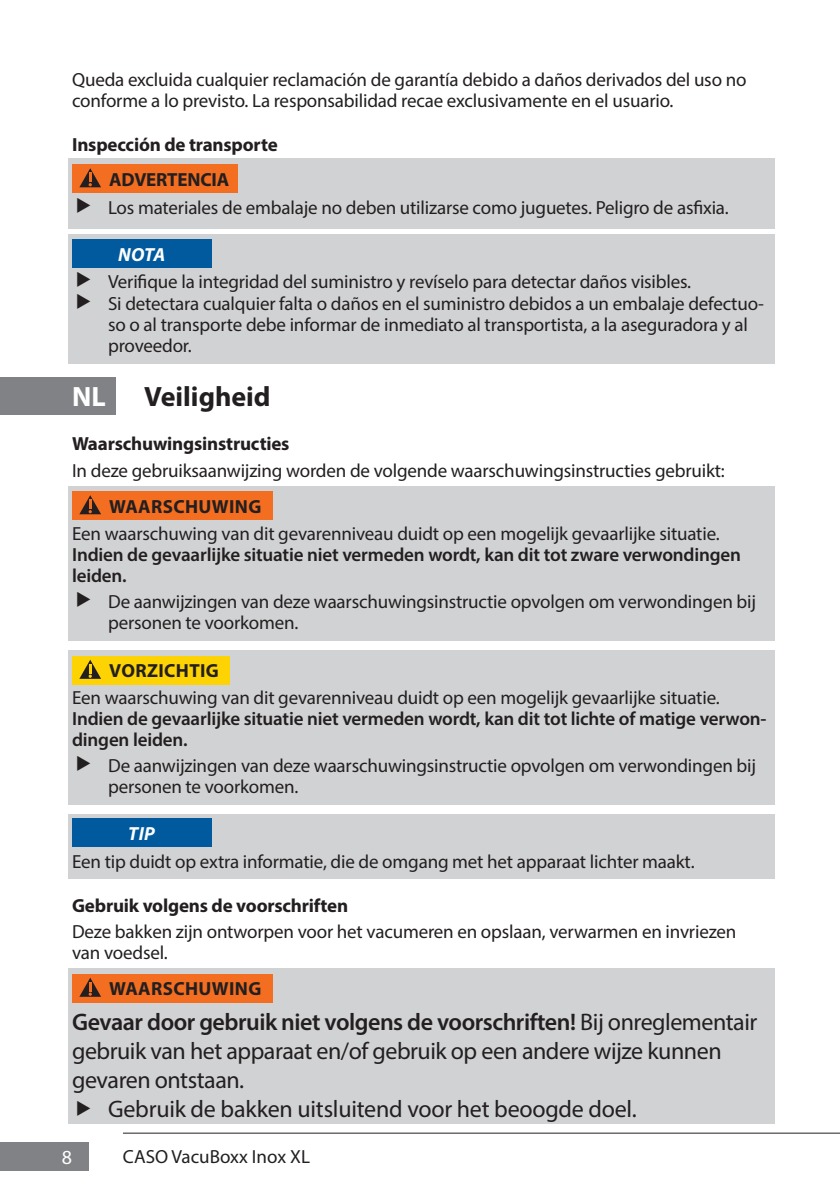
<style>
.page{position:relative;width:840px;height:1191px;background:#fff}
.page>*{position:absolute;margin:0;border:0;box-sizing:border-box;transform-origin:0 0}
.t1{font:700 28px "Myriad Pro";color:#231f20}
.t2{font:700 28px "Myriad Pro";color:#fff}
.t3{font:24px "Myriad Pro";letter-spacing:-.02em;color:#231f20}
.t4{font:600 24px "Myriad Pro";letter-spacing:-.02em;color:#231f20}
.t5{font:20px "Myriad Pro";color:#fff}
.t6{font:19px/21px "Myriad Pro";letter-spacing:-.01em;color:#231f20}
.t7{font:600 19px/21px "Myriad Pro";letter-spacing:-.01em;color:#231f20}
.t8{font:700 19px/34.8px "Myriad Pro";letter-spacing:-.01em;color:#231f20}
.t9{font:700 19px "Myriad Pro";letter-spacing:.02em;color:#231f20}
.t10{font:italic 700 19px "Myriad Pro";letter-spacing:.02em;color:#fff}
.s1{font-weight:400}
</style>
<div class="page">
<div style="left:0;top:1141px;width:89px;height:29px;background:#808285"></div>
<hr style="left:123px;top:1132px;width:716px;height:1px;background:#231f20">
<div style="left:0;top:377px;width:116px;height:38px;background:#808285"></div>
<div style="left:68px;top:158px;width:705px;height:70px;background:#d1d2d4"></div>
<div style="left:72px;top:165px;width:165px;height:28px;background:#f36e21"></div>
<svg style="left:79px;top:168px;width:22px;height:19px"></svg>
<div style="left:68px;top:234px;width:705px;height:129px;background:#d1d2d4"></div>
<div style="left:72px;top:240px;width:139px;height:28px;background:#015a9d"></div>
<div style="left:68px;top:486px;width:705px;height:154px;background:#d1d2d4"></div>
<div style="left:72px;top:492px;width:200px;height:28px;background:#f36e21"></div>
<svg style="left:79px;top:495px;width:22px;height:19px"></svg>
<div style="left:68px;top:650px;width:705px;height:154px;background:#d1d2d4"></div>
<div style="left:72px;top:656px;width:157px;height:28px;background:#fed304"></div>
<svg style="left:79px;top:659px;width:22px;height:20px"></svg>
<div style="left:68px;top:814px;width:705px;height:65px;background:#d1d2d4"></div>
<div style="left:72px;top:818px;width:139px;height:28px;background:#015a9d"></div>
<div style="left:68px;top:968px;width:705px;height:156px;background:#d1d2d4"></div>
<div style="left:72px;top:974px;width:200px;height:28px;background:#f36e21"></div>
<svg style="left:80px;top:977px;width:21px;height:19px"></svg>
<p class="t6" style="left:72px;top:69px;width:675px">Queda excluida cualquier reclamación de garantía debido a daños derivados del uso no conforme a lo previsto. La responsabilidad recae exclusivamente en el usuario.</p>
<p class="t8" style="left:109px;top:127px;width:170px;text-indent:-37px">Inspección de transporte<br>ADVERTENCIA</p>
<p class="t6" style="left:108px;top:197px;width:622px">Los materiales de embalaje no deben utilizarse como juguetes. Peligro de asfixia.</p>
<p class="t10" style="left:118px;top:242px;width:49px">NOTA</p>
<p class="t6" style="left:108px;top:271px;width:657px">Verifique la integridad del suministro y revíselo para detectar daños visibles.<br>Si detectara cualquier falta o daños en el suministro debidos a un embalaje defectuo&shy;so o al transporte debe informar de inmediato al transportista, a la aseguradora y al proveedor.</p>
<h1 class="t2" style="left:72px;top:378px;width:35px">NL</h1>
<h1 class="t1" style="left:144px;top:378px;width:128px">Veiligheid</h1>
<p class="t8" style="left:72px;top:425px;width:219px">Waarschuwingsinstructies</p>
<p class="t6" style="left:72px;top:459px;width:654px">In deze gebruiksaanwijzing worden de volgende waarschuwingsinstructies gebruikt:</p>
<p class="t9" style="left:109px;top:494px;width:154px">WAARSCHUWING</p>
<p class="t6" style="left:72px;top:522px;width:648px">Een waarschuwing van dit gevarenniveau duidt op een mogelijk gevaarlijke situatie.</p>
<p class="t7" style="left:72px;top:543px;width:670px">Indien de gevaarlijke situatie niet vermeden wordt, kan dit tot zware verwondingen leiden.</p>
<p class="t6" style="left:108px;top:591px;width:649px">De aanwijzingen van deze waarschuwingsinstructie opvolgen om verwondingen bij personen te voorkomen.</p>
<p class="t9" style="left:109px;top:658px;width:111px">VORZICHTIG</p>
<p class="t6" style="left:72px;top:686px;width:648px">Een waarschuwing van dit gevarenniveau duidt op een mogelijk gevaarlijke situatie.</p>
<p class="t7" style="left:72px;top:707px;width:695px">Indien de gevaarlijke situatie niet vermeden wordt, kan dit tot lichte of matige verwon&shy;dingen leiden.</p>
<p class="t6" style="left:108px;top:755px;width:649px">De aanwijzingen van deze waarschuwingsinstructie opvolgen om verwondingen bij personen te voorkomen.</p>
<p class="t10" style="left:128px;top:821px;width:28px">TIP</p>
<p class="t6" style="left:72px;top:850px;width:623px">Een tip duidt op extra informatie, die de omgang met het apparaat lichter maakt.</p>
<p class="t8" style="left:72px;top:887px;width:277px">Gebruik volgens de voorschriften</p>
<p class="t6" style="left:72px;top:921px;width:665px">Deze bakken zijn ontworpen voor het vacumeren en opslaan, verwarmen en invriezen van voedsel.</p>
<p class="t9" style="left:109px;top:976px;width:154px">WAARSCHUWING</p>
<p class="t4" style="left:72px;top:1006px;width:686px">Gevaar door gebruik niet volgens de voorschriften! <span class="s1">Bij onreglementair</span></p>
<p class="t3" style="left:72px;top:1036px;width:650px">gebruik van het apparaat en/of gebruik op een andere wijze kunnen</p>
<p class="t3" style="left:72px;top:1064px;width:174px">gevaren ontstaan.</p>
<p class="t3" style="left:108px;top:1093px;width:530px">Gebruik de bakken uitsluitend voor het beoogde doel.</p>
<p class="t5" style="left:62px;top:1144px;width:12px">8</p>
<p class="t6" style="left:123px;top:1145px;width:188px">CASO VacuBoxx Inox XL</p>
</div>
